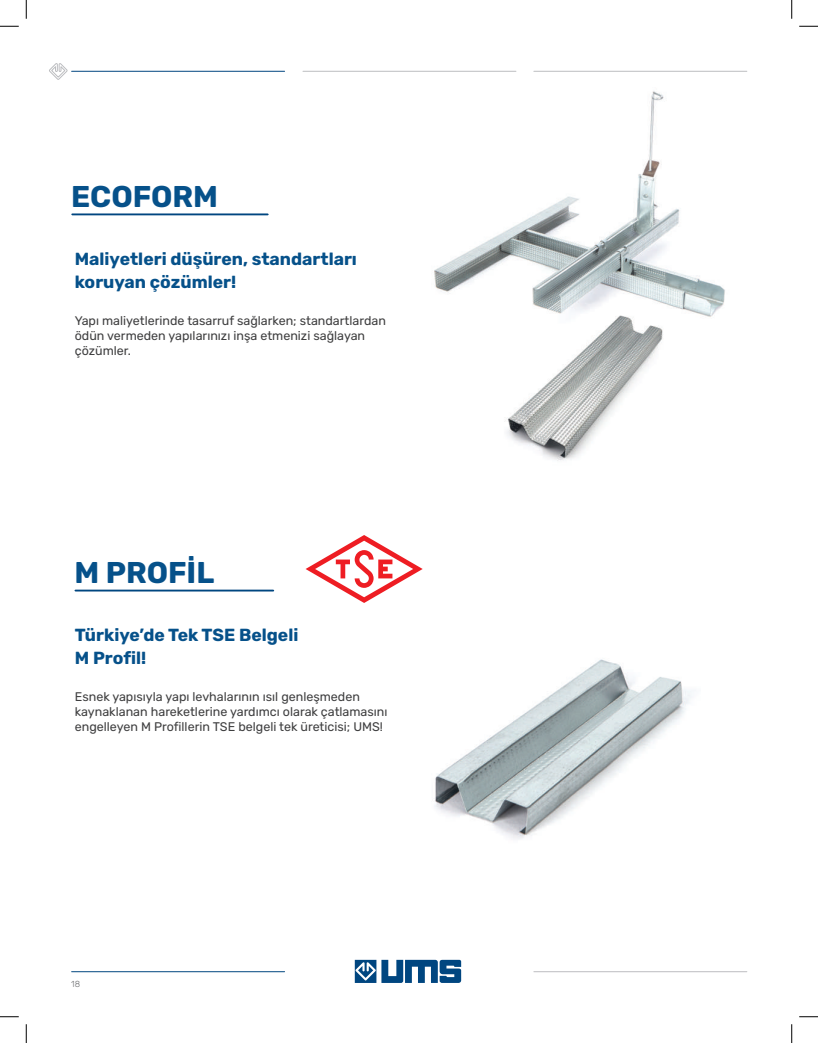
<style>
.page{position:relative;width:818px;height:1043px;background:#fff}
.page>*{position:absolute;margin:0;border:0;box-sizing:border-box;transform-origin:0 0}
.t1{font:700 30px "Rubik";color:#06518a}
.t2{font:700 17.5px/22.5px "Rubik";color:#06518a}
.t3{font:12.5px/15px "Rubik";color:#3e3e3f}
.t4{font:300 8.75px "Rubik";color:#6c6d70}
</style>
<div class="page">
<svg style="left:49px;top:63px;width:19px;height:17px"></svg>
<hr style="left:72px;top:71px;width:212px;height:1px;background:#004680">
<hr style="left:303px;top:71px;width:213px;height:1px;background:#bcbdc0">
<hr style="left:534px;top:71px;width:212px;height:1px;background:#bcbdc0">
<hr style="left:72px;top:971px;width:212px;height:1px;background:#004680">
<hr style="left:534px;top:971px;width:212px;height:1px;background:#bcbdc0">
<svg style="left:355px;top:959px;width:106px;height:24px"></svg>
<hr style="left:72px;top:213px;width:196px;height:2px;background:#004680">
<img style="left:434px;top:91px;width:291px;height:226px">
<img style="left:476px;top:283px;width:216px;height:178px">
<hr style="left:75px;top:589px;width:198px;height:2px;background:#004680">
<img style="left:435px;top:659px;width:257px;height:180px">
<svg style="left:305px;top:535px;width:117px;height:68px"></svg>
<svg style="left:0;top:25px;width:19px;height:2px"></svg>
<svg style="left:799px;top:25px;width:19px;height:2px"></svg>
<svg style="left:0;top:1016px;width:19px;height:1px"></svg>
<svg style="left:799px;top:1016px;width:19px;height:1px"></svg>
<svg style="left:25px;top:0;width:2px;height:19px"></svg>
<svg style="left:25px;top:1024px;width:2px;height:18px"></svg>
<svg style="left:791px;top:0;width:1px;height:19px"></svg>
<svg style="left:791px;top:1024px;width:1px;height:18px"></svg>
<h1 class="t1" style="left:71px;top:179px;width:148px">ECOFORM</h1>
<h2 class="t2" style="left:75px;top:248px;width:283px">Maliyetleri düşüren, standartları koruyan çözümler!</h2>
<p class="t3" style="left:75px;top:313px;width:312px">Yapı maliyetlerinde tasarruf sağlarken; standartlardan ödün vermeden yapılarınızı inşa etmenizi sağlayan çözümler.</p>
<h1 class="t1" style="left:74px;top:555px;width:141px">M PROFİL</h1>
<h2 class="t2" style="left:75px;top:624px;width:225px">Türkiye’de Tek TSE Belgeli<br>M Profil!</h2>
<p class="t3" style="left:75px;top:689px;width:314px">Esnek yapısıyla yapı levhalarının ısıl genleşmeden kaynaklanan hareketlerine yardımcı olarak çatlamasını engelleyen M Profillerin TSE belgeli tek üreticisi; UMS!</p>
<p class="t4" style="left:71px;top:979px;width:10px">18</p>
</div>
